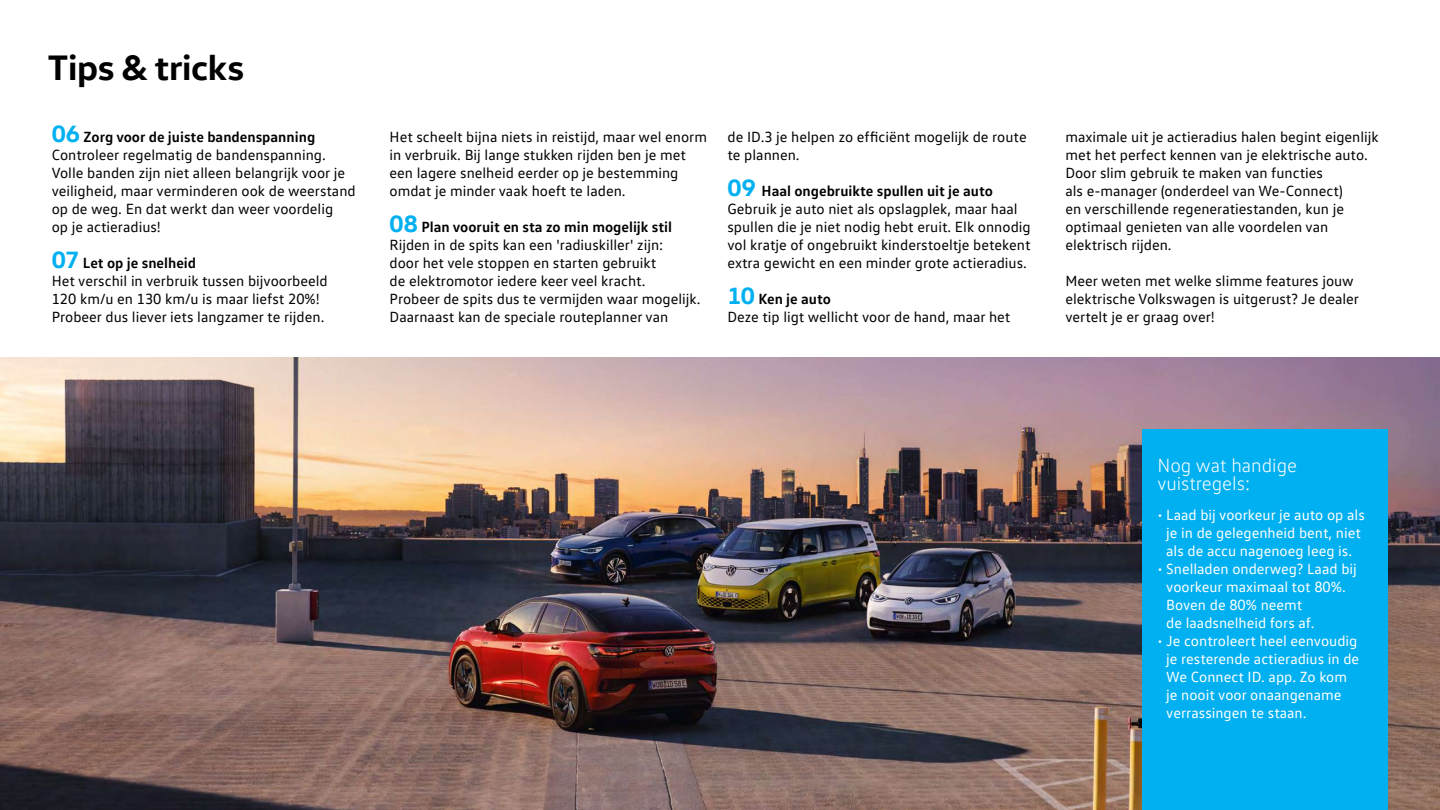
<style>
.page{position:relative;width:1440px;height:810px;background:#fff}
.page>*{position:absolute;margin:0;border:0;box-sizing:border-box;transform-origin:0 0}
.t1{font:700 36px "VW Head";letter-spacing:-.015em;color:#000}
.t2{font:300 19.5px/18px "VW Text";color:#fff}
.t3{font:15px/18px "VW Text";color:#000}
.t4{font:15px/18px "VW Text";color:#fff}
.s1{font-family:"VW Head";font-weight:700;font-size:24px;color:#00b0f0}
.s2{font-weight:700}
</style>
<div class="page">
<img style="left:0;top:358px;width:1440px;height:452px">
<div style="left:1142px;top:430px;width:246px;height:380px;background:#00b0f0"></div>
<h1 class="t1" style="left:48px;top:44px;width:198px">Tips &amp; tricks</h1>
<p class="t3" style="left:52px;top:127px;width:306px"><span class="s1">06</span> <span class="s2">Zorg voor de juiste bandenspanning </span>Controleer regelmatig de bandenspanning.<br>Volle banden zijn niet alleen belangrijk voor je veiligheid, maar verminderen ook de weerstand op de weg. En dat werkt dan weer voordelig<br>op je actieradius!</p>
<p class="t3" style="left:52px;top:253px;width:278px"><span class="s1">07</span> <span class="s2">Let op je snelheid<br></span>Het verschil in verbruik tussen bijvoorbeeld 120 km/u en 130 km/u is maar liefst 20%!<br>Probeer dus liever iets langzamer te rijden.</p>
<p class="t3" style="left:390px;top:127px;width:319px">Het scheelt bijna niets in reistijd, maar wel enorm in verbruik. Bij lange stukken rijden ben je met een lagere snelheid eerder op je bestemming omdat je minder vaak hoeft te laden.</p>
<p class="t3" style="left:390px;top:217px;width:312px"><span class="s1">08</span> <span class="s2">Plan vooruit en sta zo min mogelijk stil </span>Rijden in de spits kan een 'radiuskiller' zijn:<br>door het vele stoppen en starten gebruikt<br>de elektromotor iedere keer veel kracht.<br>Probeer de spits dus te vermijden waar mogelijk.<br>Daarnaast kan de speciale routeplanner van</p>
<p class="t3" style="left:728px;top:127px;width:301px">de ID.3 je helpen zo efficiënt mogelijk de route te plannen.</p>
<p class="t3" style="left:727px;top:181px;width:305px"><span class="s1">09</span> <span class="s2">Haal ongebruikte spullen uit je auto </span>Gebruik je auto niet als opslagplek, maar haal spullen die je niet nodig hebt eruit. Elk onnodig vol kratje of ongebruikt kinderstoeltje betekent extra gewicht en een minder grote actieradius.</p>
<p class="t3" style="left:728px;top:289px;width:284px"><span class="s1">10</span> <span class="s2">Ken je auto<br></span>Deze tip ligt wellicht voor de hand, maar het</p>
<p class="t3" style="left:1065px;top:127px;width:315px">maximale uit je actieradius halen begint eigenlijk met het perfect kennen van je elektrische auto.<br>Door slim gebruik te maken van functies<br>als e-manager (onderdeel van We-Connect)<br>en verschillende regeneratiestanden, kun je optimaal genieten van alle voordelen van elektrisch rijden.</p>
<p class="t3" style="left:1065px;top:271px;width:295px">Meer weten met welke slimme features jouw elektrische Volkswagen is uitgerust? Je dealer vertelt je er graag over!</p>
<h2 class="t2" style="left:1157px;top:456px;width:141px">Nog wat handige vuistregels:</h2>
<p class="t4" style="left:1157px;top:505px;width:209px;text-align:center">• Laad bij voorkeur je auto op als je in de gelegenheid bent, niet als de accu nagenoeg leeg is.</p>
<p class="t4" style="left:1166px;top:559px;width:192px;text-indent:-9px">• Snelladen onderweg? Laad bij voorkeur maximaal tot 80%.<br>Boven de 80% neemt<br>de laadsnelheid fors af.</p>
<p class="t4" style="left:1166px;top:631px;width:194px;text-indent:-9px">• Je controleert heel eenvoudig je resterende actieradius in de<br>We Connect ID. app. Zo kom je nooit voor onaangename verrassingen te staan.</p>
</div>
